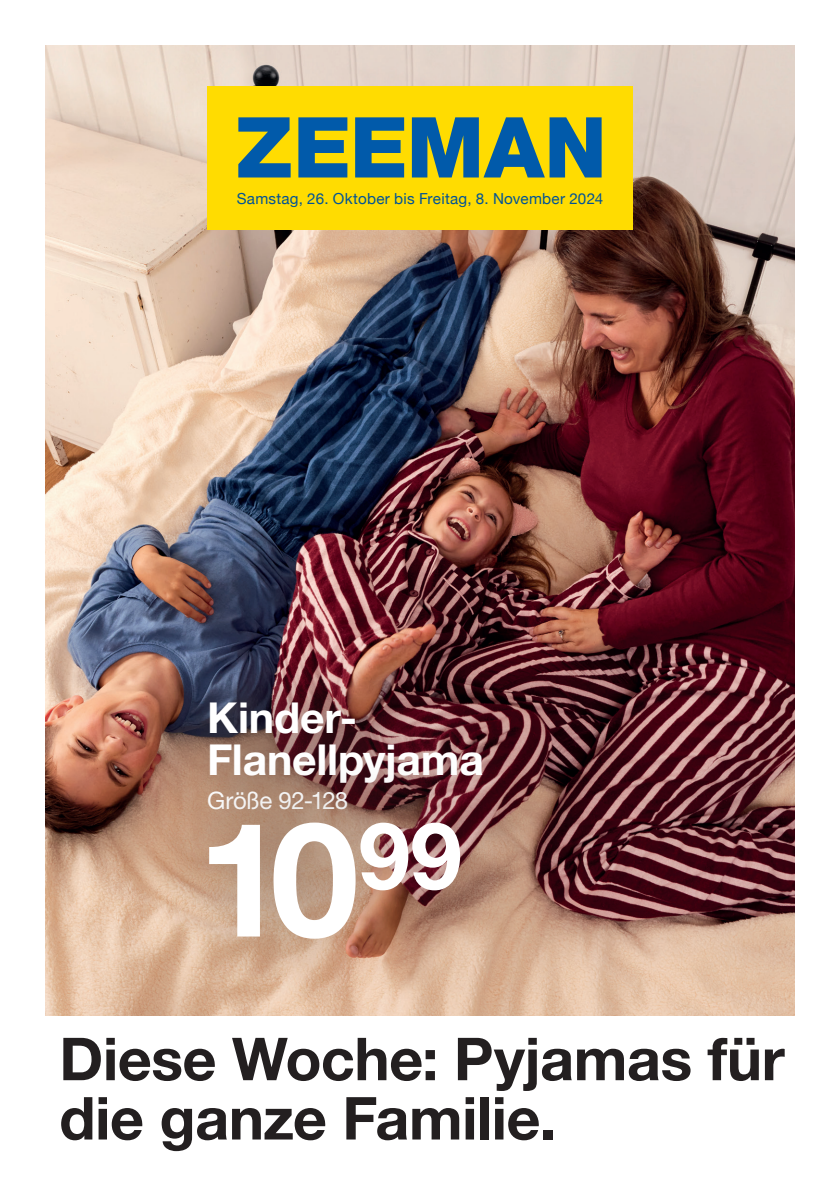
<style>
.page{position:relative;width:840px;height:1191px;background:#fff}
.page>*{position:absolute;margin:0;border:0;box-sizing:border-box;transform-origin:0 0}
.t1{font:700 159.6px "Helvetica Neue LT Std";color:#fff}
.t2{font:700 59.2px/59.2px "Helvetica Neue LT Std";letter-spacing:-.01em;color:#231f20}
.t3{font:700 42.8px/42.8px "Helvetica Neue LT Std";letter-spacing:-.005em;color:#fff}
.t4{font:24px "Helvetica Neue LT Std";letter-spacing:-.015em;color:#fff}
.t5{font:15.2px "Helvetica Neue";letter-spacing:.02em;color:#015396}
</style>
<div class="page">
<img style="left:45px;top:45px;width:749px;height:970px">
<div style="left:207px;top:86px;width:425px;height:144px;background:#ffdc01"></div>
<svg style="left:238px;top:117px;width:52px;height:60px"></svg>
<svg style="left:298px;top:117px;width:49px;height:60px"></svg>
<svg style="left:355px;top:117px;width:49px;height:60px"></svg>
<svg style="left:411px;top:117px;width:190px;height:60px"></svg>
<img style="left:135px;top:631px;width:416px;height:251px">
<div style="left:139px;top:749px;width:393px;height:262px;background:#231f20;opacity:.45"></div>
<p class="t5" style="left:236px;top:187px;width:368px">Samstag, 26. Oktober bis Freitag, 8. November 2024</p>
<h3 class="t3" style="left:207px;top:695px;width:278px">Kinder-<br>Flanellpyjama</h3>
<h3 class="t4" style="left:207px;top:786px;width:142px">Größe 92-128</h3>
<h1 class="t1" style="left:197px;top:781px;width:266px">10<sup>99</sup></h1>
<h2 class="t2" style="left:59px;top:1028px;width:726px">Diese Woche: Pyjamas für die ganze Familie.</h2>
</div>
